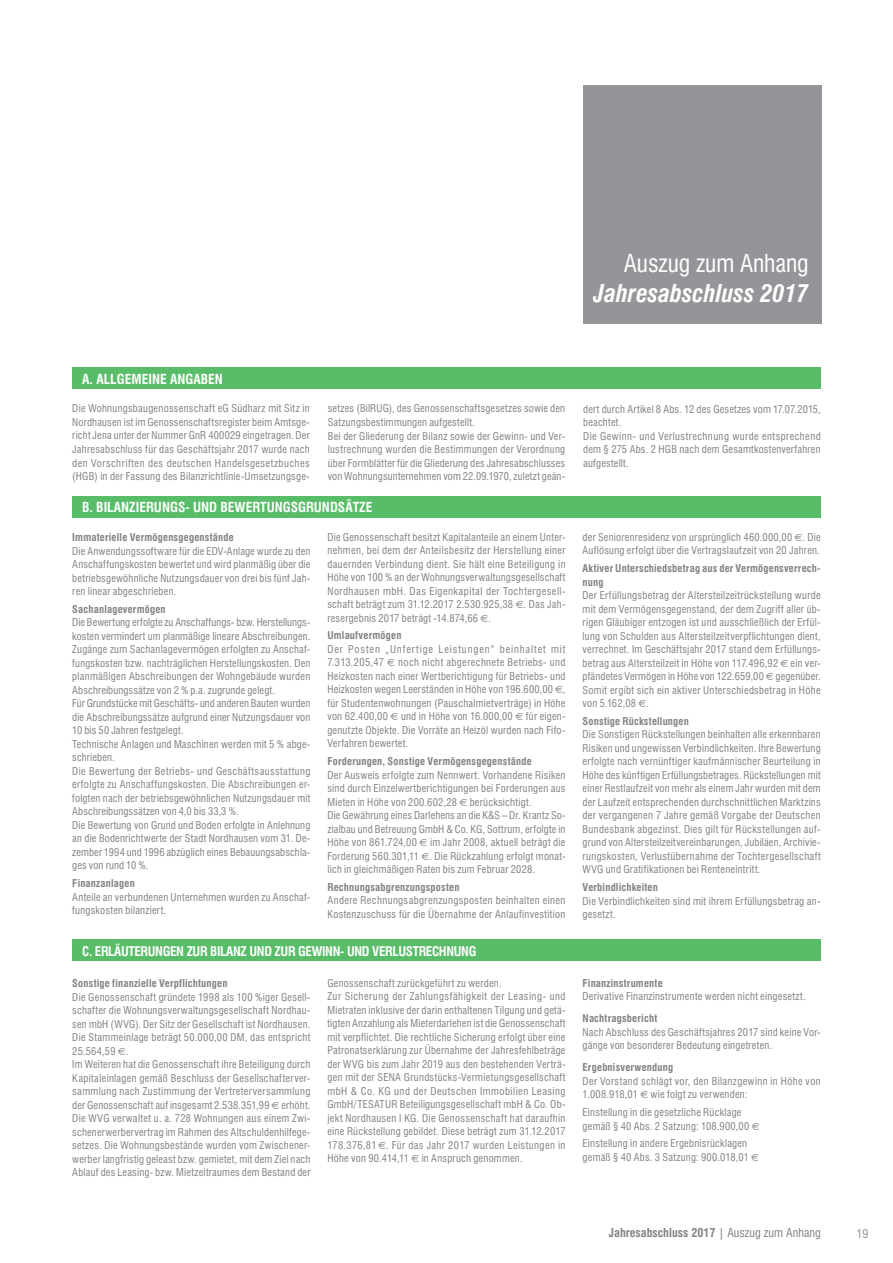
<style>
.page{position:relative;width:893px;height:1263px;background:#fff}
.page>*{position:absolute;margin:0;border:0;box-sizing:border-box;transform-origin:0 0}
.t1{font:italic 700 condensed 24px "Swiss 721 BT";color:#fff}
.t2{font:condensed 24px "Swiss 721 BT";letter-spacing:-.005em;color:#fff}
.t3{font:700 condensed 13.5px "Swiss 721 BT";color:#fff}
.t4{font:700 condensed 13.05px "Swiss 721 BT";letter-spacing:-.025em;color:#fff}
.t5{font:700 condensed 12px "Swiss 721 BT";color:#808285}
.t6{font:condensed 12px "Swiss 721 BT";color:#939598}
.t7{font:condensed 10.5px/13.5px "Swiss 721 BT";letter-spacing:.02em;color:#808285}
.t8{font:700 condensed 10.5px/13.5px "Swiss 721 BT";letter-spacing:.02em;color:#808285}
.s1{font-family:"Euro Sans";font-stretch:normal}
.s2{font-weight:400}
</style>
<div class="page">
<div style="left:583px;top:85px;width:238px;height:238px;background:#939598"></div>
<div style="left:72px;top:368px;width:749px;height:21px;background:#59bc68"></div>
<div style="left:72px;top:496px;width:749px;height:21px;background:#59bc68"></div>
<div style="left:72px;top:940px;width:749px;height:21px;background:#59bc68"></div>
<p class="t3" style="left:82px;top:371px;width:142px">A. ALLGEMEINE ANGABEN</p>
<h1 class="t2" style="left:624px;top:249px;width:186px">Auszug zum Anhang</h1>
<h1 class="t1" style="left:594px;top:279px;width:216px">Jahresabschluss 2017</h1>
<p class="t7" style="left:72px;top:402px;width:239px;text-align:justify">Die Wohnungsbaugenossenschaft eG Südharz mit Sitz in Nordhausen ist im Genossenschaftsregister beim Amtsge&shy;richt Jena unter der Nummer GnR 400029 eingetragen. Der Jahresabschluss für das Geschäftsjahr 2017 wurde nach den Vorschriften des deutschen Handelsgesetzbuches (HGB) in der Fassung des Bilanzrichtlinie-Umsetzungsge-</p>
<p class="t7" style="left:328px;top:402px;width:239px">setzes (BilRUG), des Genossenschaftsgesetzes sowie den Satzungsbestimmungen aufgestellt.<br>Bei der Gliederung der Bilanz sowie der Gewinn- und Ver&shy;lustrechnung wurden die Bestimmungen der Verordnung über Formblätter für die Gliederung des Jahresabschlusses von Wohnungsunternehmen vom 22.09.1970, zuletzt geän-</p>
<p class="t7" style="left:583px;top:402px;width:239px">dert durch Artikel 8 Abs. 12 des Gesetzes vom 17.07.2015, beachtet.<br>Die Gewinn- und Verlustrechnung wurde entsprechend dem § 275 Abs. 2 HGB nach dem Gesamtkostenverfahren aufgestellt.</p>
<p class="t3" style="left:82px;top:499px;width:292px">B. BILANZIERUNGS- UND BEWERTUNGSGRUNDSÄTZE</p>
<p class="t8" style="left:72px;top:530px;width:163px">Immaterielle Vermögensgegenstände</p>
<p class="t7" style="left:72px;top:544px;width:240px;text-align:justify">Die Anwendungssoftware für die EDV-Anlage wurde zu den Anschaffungskosten bewertet und wird planmäßig über die betriebsgewöhnliche Nutzungsdauer von drei bis fünf Jah&shy;ren linear abgeschrieben.</p>
<p class="t8" style="left:72px;top:602px;width:95px">Sachanlagevermögen</p>
<p class="t7" style="left:72px;top:616px;width:240px">Die Bewertung erfolgte zu Anschaffungs- bzw. Herstellungs&shy;kosten vermindert um planmäßige lineare Abschreibungen.<br>Zugänge zum Sachanlagevermögen erfolgten zu Anschaf&shy;fungskosten bzw. nachträglichen Herstellungskosten. Den planmäßigen Abschreibungen der Wohngebäude wurden Abschreibungssätze von 2 % p.a. zugrunde gelegt.<br>Für Grundstücke mit Geschäfts- und anderen Bauten wurden die Abschreibungssätze aufgrund einer Nutzungsdauer von 10 bis 50 Jahren festgelegt.<br>Technische Anlagen und Maschinen werden mit 5 % abge&shy;schrieben.<br>Die Bewertung der Betriebs- und Geschäftsausstattung erfolgte zu Anschaffungskosten. Die Abschreibungen er&shy;folgten nach der betriebsgewöhnlichen Nutzungsdauer mit Abschreibungssätzen von 4,0 bis 33,3 %.<br>Die Bewertung von Grund und Boden erfolgte in Anlehnung an die Bodenrichtwerte der Stadt Nordhausen vom 31. De&shy;zember 1994 und 1996 abzüglich eines Bebauungsabschla&shy;ges von rund 10 %.</p>
<p class="t8" style="left:72px;top:877px;width:64px">Finanzanlagen</p>
<p class="t7" style="left:72px;top:890px;width:240px">Anteile an verbundenen Unternehmen wurden zu Anschaf&shy;fungskosten bilanziert.</p>
<p class="t7" style="left:327px;top:530px;width:240px;text-align:justify">Die Genossenschaft besitzt Kapitalanteile an einem Unter&shy;nehmen, bei dem der Anteilsbesitz der Herstellung einer dauernden Verbindung dient. Sie hält eine Beteiligung in Höhe von 100 % an der Wohnungsverwaltungsgesellschaft Nordhausen mbH. Das Eigenkapital der Tochtergesell&shy;schaft beträgt zum 31.12.2017 2.530.925,38 <span class="s1">b</span>. Das Jah&shy;resergebnis 2017 beträgt -14.874,66 <span class="s1">b</span>.</p>
<p class="t8" style="left:327px;top:629px;width:76px">Umlaufvermögen</p>
<p class="t7" style="left:327px;top:642px;width:240px;text-align:justify">Der Posten „Unfertige Leistungen“ beinhaltet mit 7.313.205,47 <span class="s1">b</span> noch nicht abgerechnete Betriebs- und Heizkosten nach einer Wertberichtigung für Betriebs- und Heizkosten wegen Leerständen in Höhe von 196.600,00 <span class="s1">b</span>, für Studentenwohnungen (Pauschalmietverträge) in Höhe von 62.400,00 <span class="s1">b</span> und in Höhe von 16.000,00 <span class="s1">b</span> für eigen&shy;genutzte Objekte. Die Vorräte an Heizöl wurden nach Fifo-Verfahren bewertet.</p>
<p class="t8" style="left:327px;top:755px;width:206px">Forderungen, Sonstige Vermögensgegenstände</p>
<p class="t7" style="left:327px;top:768px;width:240px">Der Ausweis erfolgte zum Nennwert. Vorhandene Risiken sind durch Einzelwertberichtigungen bei Forderungen aus Mieten in Höhe von 200.602,28 <span class="s1">b</span> berücksichtigt.<br>Die Gewährung eines Darlehens an die K&amp;S – Dr. Krantz So&shy;zialbau und Betreuung GmbH &amp; Co. KG, Sottrum, erfolgte in Höhe von 861.724,00 <span class="s1">b</span> im Jahr 2008, aktuell beträgt die Forderung 560.301,11 <span class="s1">b</span>. Die Rückzahlung erfolgt monat&shy;lich in gleichmäßigen Raten bis zum Februar 2028.</p>
<p class="t8" style="left:327px;top:880px;width:133px">Rechnungsabgrenzungsposten</p>
<p class="t7" style="left:327px;top:894px;width:240px">Andere Rechnungsabgrenzungsposten beinhalten einen<br>Kostenzuschuss für die Übernahme der Anlaufinvestition</p>
<p class="t7" style="left:583px;top:530px;width:240px">der Seniorenresidenz von ursprünglich 460.000,00 <span class="s1">b</span>. Die<br>Auflösung erfolgt über die Vertragslaufzeit von 20 Jahren.</p>
<p class="t8" style="left:583px;top:561px;width:240px">Aktiver Unterschiedsbetrag aus der Vermögensverrech&shy;nung</p>
<p class="t7" style="left:583px;top:588px;width:240px;text-align:justify">Der Erfüllungsbetrag der Altersteilzeitrückstellung wurde mit dem Vermögensgegenstand, der dem Zugriff aller üb&shy;rigen Gläubiger entzogen ist und ausschließlich der Erfül&shy;lung von Schulden aus Altersteilzeitverpflichtungen dient, verrechnet. Im Geschäftsjahr 2017 stand dem Erfüllungs&shy;betrag aus Altersteilzeit in Höhe von 117.496,92 <span class="s1">b</span> ein ver&shy;pfändetes Vermögen in Höhe von 122.659,00 <span class="s1">b</span> gegenüber.<br>Somit ergibt sich ein aktiver Unterschiedsbetrag in Höhe von 5.162,08 <span class="s1">b</span>.</p>
<p class="t8" style="left:583px;top:714px;width:108px">Sonstige Rückstellungen</p>
<p class="t7" style="left:583px;top:728px;width:240px;text-align:justify">Die Sonstigen Rückstellungen beinhalten alle erkennbaren Risiken und ungewissen Verbindlichkeiten. Ihre Bewertung erfolgte nach vernünftiger kaufmännischer Beurteilung in Höhe des künftigen Erfüllungsbetrages. Rückstellungen mit einer Restlaufzeit von mehr als einem Jahr wurden mit dem der Laufzeit entsprechenden durchschnittlichen Marktzins der vergangenen 7 Jahre gemäß Vorgabe der Deutschen Bundesbank abgezinst. Dies gilt für Rückstellungen auf&shy;grund von Altersteilzeitvereinbarungen, Jubiläen, Archivie&shy;rungskosten, Verlustübernahme der Tochtergesellschaft WVG und Gratifikationen bei Renteneintritt.</p>
<p class="t8" style="left:583px;top:881px;width:77px">Verbindlichkeiten</p>
<p class="t7" style="left:583px;top:894px;width:240px">Die Verbindlichkeiten sind mit ihrem Erfüllungsbetrag an&shy;gesetzt.</p>
<p class="t4" style="left:82px;top:943px;width:396px">C. ERLÄUTERUNGEN ZUR BILANZ UND ZUR GEWINN- UND VERLUSTRECHNUNG</p>
<p class="t8" style="left:72px;top:977px;width:157px">Sonstige finanzielle Verpflichtungen</p>
<p class="t7" style="left:72px;top:990px;width:240px">Die Genossenschaft gründete 1998 als 100 %iger Gesell&shy;schafter die Wohnungsverwaltungsgesellschaft Nordhau&shy;sen mbH (WVG). Der Sitz der Gesellschaft ist Nordhausen.<br>Die Stammeinlage beträgt 50.000,00 DM, das entspricht 25.564,59 <span class="s1">b</span>.<br>Im Weiteren hat die Genossenschaft ihre Beteiligung durch Kapitaleinlagen gemäß Beschluss der Gesellschafterver&shy;sammlung nach Zustimmung der Vertreterversammlung der Genossenschaft auf insgesamt 2.538.351,99 <span class="s1">b</span> erhöht.<br>Die WVG verwaltet u. a. 728 Wohnungen aus einem Zwi&shy;schenerwerbervertrag im Rahmen des Altschuldenhilfege&shy;setzes. Die Wohnungsbestände wurden vom Zwischener&shy;werber langfristig geleast bzw. gemietet, mit dem Ziel nach Ablauf des Leasing- bzw. Mietzeitraumes dem Bestand der</p>
<p class="t7" style="left:327px;top:976px;width:240px">Genossenschaft zurückgeführt zu werden.<br>Zur Sicherung der Zahlungsfähigkeit der Leasing- und Mietraten inklusive der darin enthaltenen Tilgung und getä&shy;tigten Anzahlung als Mieterdarlehen ist die Genossenschaft mit verpflichtet. Die rechtliche Sicherung erfolgt über eine Patronatserklärung zur Übernahme der Jahresfehlbeträge der WVG bis zum Jahr 2019 aus den bestehenden Verträ&shy;gen mit der SENA Grundstücks-Vermietungsgesellschaft mbH &amp; Co. KG und der Deutschen Immobilien Leasing GmbH/TESATUR Beteiligungsgesellschaft mbH &amp; Co. Ob&shy;jekt Nordhausen I KG. Die Genossenschaft hat daraufhin eine Rückstellung gebildet. Diese beträgt zum 31.12.2017<br>178.376,81 <span class="s1">b</span>. Für das Jahr 2017 wurden Leistungen in Höhe von 90.414,11 <span class="s1">b</span> in Anspruch genommen.</p>
<p class="t8" style="left:583px;top:976px;width:82px">Finanzinstrumente</p>
<p class="t7" style="left:583px;top:990px;width:225px">Derivative Finanzinstrumente werden nicht eingesetzt.</p>
<p class="t8" style="left:583px;top:1012px;width:76px">Nachtragsbericht</p>
<p class="t7" style="left:583px;top:1025px;width:240px">Nach Abschluss des Geschäftsjahres 2017 sind keine Vor&shy;gänge von besonderer Bedeutung eingetreten.</p>
<p class="t8" style="left:583px;top:1061px;width:92px">Ergebnisverwendung</p>
<p class="t7" style="left:583px;top:1074px;width:240px">Der Vorstand schlägt vor, den Bilanzgewinn in Höhe von<br>1.008.918,01 <span class="s1">b</span> wie folgt zu verwenden:</p>
<p class="t7" style="left:583px;top:1105px;width:179px">Einstellung in die gesetzliche Rücklage gemäß § 40 Abs. 2 Satzung: 108.900,00 <span class="s1">b</span></p>
<p class="t7" style="left:583px;top:1137px;width:178px">Einstellung in andere Ergebnisrücklagen gemäß § 40 Abs. 3 Satzung: 900.018,01 <span class="s1">b</span></p>
<p class="t5" style="left:609px;top:1225px;width:213px">Jahresabschluss 2017 <span class="s2">| Auszug zum Anhang</span></p>
<p class="t6" style="left:856px;top:1226px;width:13px">19</p>
</div>
